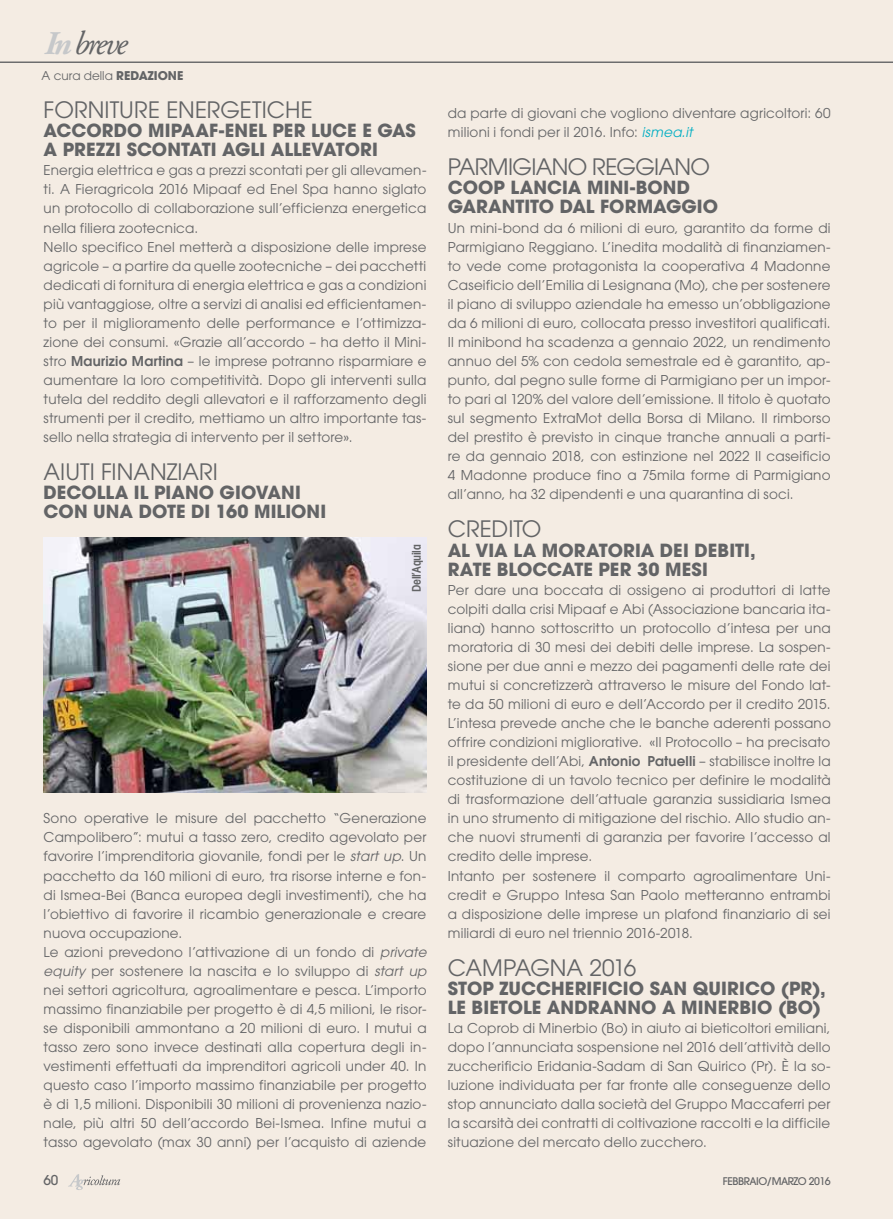
<style>
.page{position:relative;width:893px;height:1219px;background:#fff}
.page>*{position:absolute;margin:0;border:0;box-sizing:border-box;transform-origin:0 0}
.t1{font:italic 33px "Adobe Garamond Pro";letter-spacing:-.075em;color:#636466}
.t2{font:22.5px "Avant Garde";color:#636466}
.t3{font:22.5px "Avant Garde";letter-spacing:-.03em;color:#636466}
.t4{font:700 18px/19px "Avant Garde";color:#636466}
.t5{font:13.5px/19px "Avant Garde";letter-spacing:.015em;color:#636466}
.t6{font:500 13.5px "Avant Garde";color:#636466}
.t7{font:12px "Avant Garde";color:#636466}
.t8{font:600 condensed 12px "Avant Garde";letter-spacing:-.03em;color:#636466}
.t9{font:500 10.5px "Avant Garde";letter-spacing:-.045em;color:#636466}
.s1{font-weight:700;color:#c6c8ca}
.s2{font-weight:700}
.s3{font-weight:600}
.s4{font-style:italic}
.s5{font-style:italic;color:#00aec3}
</style>
<div class="page">
<div style="left:0;top:0;width:892px;height:1218px;background:#f4ece3"></div>
<svg style="left:68px;top:1174px;width:52px;height:16px"></svg>
<hr style="left:0;top:62px;width:892px;height:1px;background:#636466">
<img style="left:44px;top:537px;width:382px;height:255px">
<h1 class="t1" style="left:45px;top:27px;width:85px"><span class="s1">In</span> breve</h1>
<p class="t7" style="left:41px;top:71px;width:143px">A cura della <span class="s2">REDAZIONE</span></p>
<h2 class="t2" style="left:44px;top:101px;width:270px">FORNITURE ENERGETICHE</h2>
<h3 class="t4" style="left:44px;top:123px;width:374px">ACCORDO MIPAAF-ENEL PER LUCE E GAS<br>A PREZZI SCONTATI AGLI ALLEVATORI</h3>
<p class="t5" style="left:44px;top:162px;width:384px">Energia elettrica e gas a prezzi scontati per gli allevamen&shy;ti. A Fieragricola 2016 Mipaaf ed Enel Spa hanno siglato un protocollo di collaborazione sull’efficienza energetica nella filiera zootecnica.<br>Nello specifico Enel metterà a disposizione delle imprese agricole – a partire da quelle zootecniche – dei pacchetti dedicati di fornitura di energia elettrica e gas a condizioni più vantaggiose, oltre a servizi di analisi ed efficientamen&shy;to per il miglioramento delle performance e l’ottimizza&shy;zione dei consumi. «Grazie all’accordo – ha detto il Mini&shy;stro <span class="s3">Maurizio Martina</span> – le imprese potranno risparmiare e aumentare la loro competitività. Dopo gli interventi sulla tutela del reddito degli allevatori e il rafforzamento degli strumenti per il credito, mettiamo un altro importante tas&shy;sello nella strategia di intervento per il settore».</p>
<h2 class="t2" style="left:44px;top:463px;width:176px">AIUTI FINANZIARI</h2>
<h3 class="t4" style="left:44px;top:485px;width:284px">DECOLLA IL PIANO GIOVANI<br>CON UNA DOTE DI 160 MILIONI</h3>
<p class="t8" style="left:412px;top:592px;width:49px;rotate:-90deg">Dell’Aquila</p>
<p class="t5" style="left:44px;top:810px;width:384px">Sono operative le misure del pacchetto “Generazione Campolibero”: mutui a tasso zero, credito agevolato per favorire l’imprenditoria giovanile, fondi per le <span class="s4">start up</span>. Un pacchetto da 160 milioni di euro, tra risorse interne e fon&shy;di Ismea-Bei (Banca europea degli investimenti), che ha l’obiettivo di favorire il ricambio generazionale e creare nuova occupazione.<br>Le azioni prevedono l’attivazione di un fondo di <span class="s4">private equity</span> per sostenere la nascita e lo sviluppo di <span class="s4">start up </span>nei settori agricoltura, agroalimentare e pesca. L’importo massimo finanziabile per progetto è di 4,5 milioni, le risor&shy;se disponibili ammontano a 20 milioni di euro. I mutui a tasso zero sono invece destinati alla copertura degli in&shy;vestimenti effettuati da imprenditori agricoli under 40. In questo caso l’importo massimo finanziabile per progetto è di 1,5 milioni. Disponibili 30 milioni di provenienza nazio&shy;nale, più altri 50 dell’accordo Bei-Ismea. Infine mutui a tasso agevolato (max 30 anni) per l’acquisto di aziende</p>
<p class="t5" style="left:448px;top:105px;width:384px">da parte di giovani che vogliono diventare agricoltori: 60 milioni i fondi per il 2016. Info: <span class="s5">ismea.it</span></p>
<h2 class="t3" style="left:448px;top:159px;width:264px">PARMIGIANO REGGIANO</h2>
<h3 class="t4" style="left:448px;top:180px;width:272px">COOP LANCIA MINI-BOND<br>GARANTITO DAL FORMAGGIO</h3>
<p class="t5" style="left:448px;top:219px;width:384px;text-align:justify">Un mini-bond da 6 milioni di euro, garantito da forme di Parmigiano Reggiano. L’inedita modalità di finanziamen&shy;to vede come protagonista la cooperativa 4 Madonne Caseificio dell’Emilia di Lesignana (Mo), che per sostenere il piano di sviluppo aziendale ha emesso un’obbligazione da 6 milioni di euro, collocata presso investitori qualificati.<br>Il minibond ha scadenza a gennaio 2022, un rendimento annuo del 5% con cedola semestrale ed è garantito, ap&shy;punto, dal pegno sulle forme di Parmigiano per un impor&shy;to pari al 120% del valore dell’emissione. Il titolo è quotato sul segmento ExtraMot della Borsa di Milano. Il rimborso del prestito è previsto in cinque tranche annuali a parti&shy;re da gennaio 2018, con estinzione nel 2022 Il caseificio 4 Madonne produce fino a 75mila forme di Parmigiano all’anno, ha 32 dipendenti e una quarantina di soci.</p>
<h2 class="t2" style="left:448px;top:521px;width:95px">CREDITO</h2>
<h3 class="t4" style="left:448px;top:542px;width:309px">AL VIA LA MORATORIA DEI DEBITI,<br>RATE BLOCCATE PER 30 MESI</h3>
<p class="t5" style="left:448px;top:581px;width:384px">Per dare una boccata di ossigeno ai produttori di latte colpiti dalla crisi Mipaaf e Abi (Associazione bancaria ita&shy;liana) hanno sottoscritto un protocollo d’intesa per una moratoria di 30 mesi dei debiti delle imprese. La sospen&shy;sione per due anni e mezzo dei pagamenti delle rate dei mutui si concretizzerà attraverso le misure del Fondo lat&shy;te da 50 milioni di euro e dell’Accordo per il credito 2015.<br>L’intesa prevede anche che le banche aderenti possano offrire condizioni migliorative. «Il Protocollo – ha precisato il presidente dell’Abi, <span class="s3">Antonio Patuelli</span> – stabilisce inoltre la costituzione di un tavolo tecnico per definire le modalità di trasformazione dell’attuale garanzia sussidiaria Ismea in uno strumento di mitigazione del rischio. Allo studio an&shy;che nuovi strumenti di garanzia per favorire l’accesso al credito delle imprese.<br>Intanto per sostenere il comparto agroalimentare Uni&shy;credit e Gruppo Intesa San Paolo metteranno entrambi a disposizione delle imprese un plafond finanziario di sei miliardi di euro nel triennio 2016-2018.</p>
<h2 class="t2" style="left:448px;top:959px;width:190px">CAMPAGNA 2016</h2>
<h3 class="t4" style="left:448px;top:980px;width:379px">STOP ZUCCHERIFICIO SAN QUIRICO (PR),<br>LE BIETOLE ANDRANNO A MINERBIO (BO)</h3>
<p class="t5" style="left:448px;top:1019px;width:384px;text-align:justify">La Coprob di Minerbio (Bo) in aiuto ai bieticoltori emiliani, dopo l’annunciata sospensione nel 2016 dell’attività dello zuccherificio Eridania-Sadam di San Quirico (Pr). È la so&shy;luzione individuata per far fronte alle conseguenze dello stop annunciato dalla società del Gruppo Maccaferri per la scarsità dei contratti di coltivazione raccolti e la difficile situazione del mercato dello zucchero.</p>
<p class="t6" style="left:44px;top:1175px;width:16px">60</p>
<p class="t9" style="left:723px;top:1177px;width:109px">FEBBRAIO/MARZO 2016</p>
</div>
